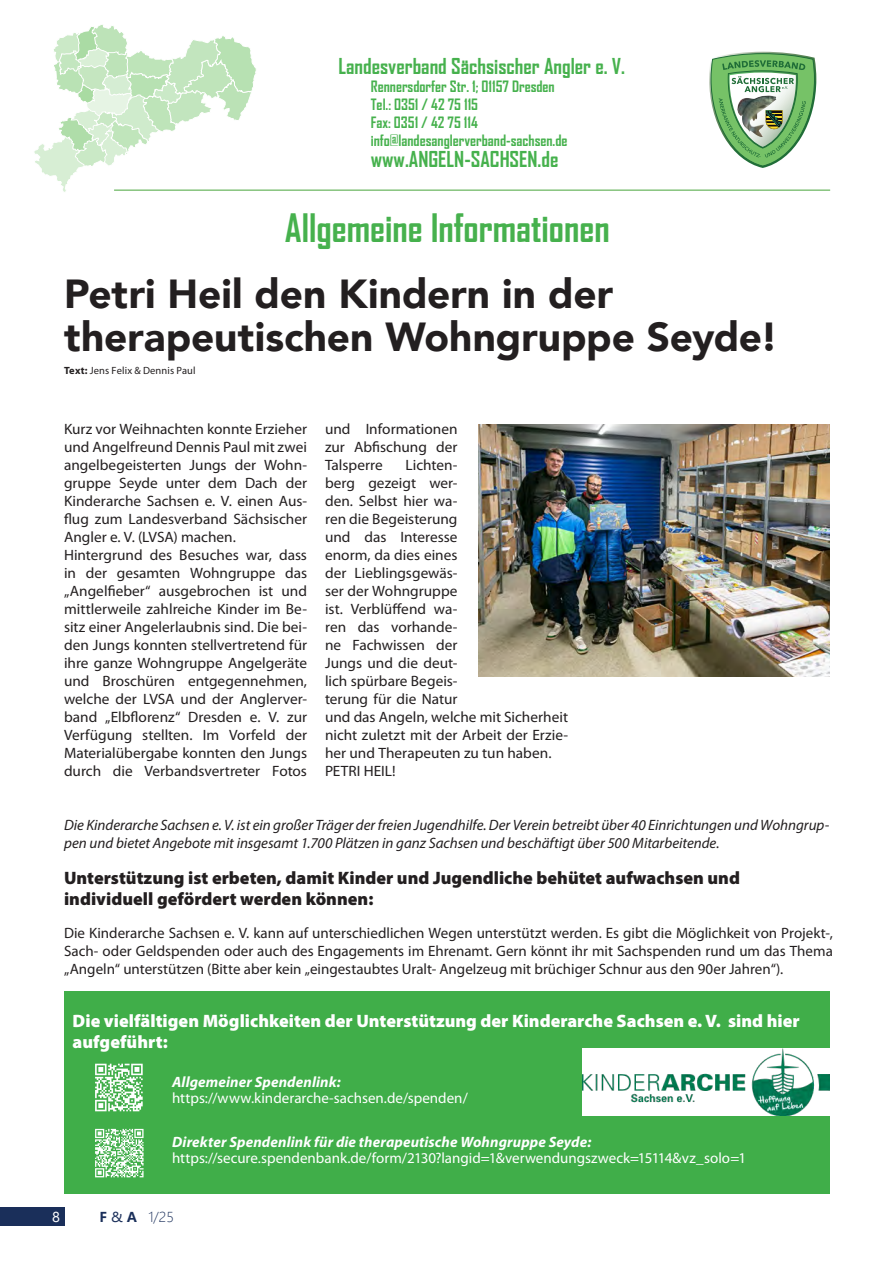
<style>
.page{position:relative;width:893px;height:1263px;background:#fff}
.page>*{position:absolute;margin:0;border:0;box-sizing:border-box;transform-origin:0 0}
.t1{font:900 40.5px/43.5px "Avenir LT Com";color:#231f20}
.t2{font:700 37.5px "Agency FB";color:#46b14d}
.t3{font:700 21px "Agency FB";color:#46b14d}
.t4{font:18px/21.6px "Myriad Variable Concept";color:#231f20}
.t5{font:18px/21.6px "Myriad Variable Concept";color:#fff}
.t6{font:15px/18px "Myriad Pro";color:#231f20}
.t7{font:italic 15px/18px "Myriad Pro";color:#231f20}
.t8{font:15px "Myriad Pro";color:#fff}
.t9{font:700 15px/18px "Agency FB";color:#46b14d}
.t10{font:italic 700 15px "Myriad Pro";letter-spacing:.01em;color:#fff}
.t11{font:300 13.5px "Microsoft Ya Hei";color:#1a2f5a}
.t12{font:13.5px "Microsoft Ya Hei";color:#fff}
.t13{font:10.5px "Myriad Pro";letter-spacing:.01em;color:#231f20}
.s1{font-weight:700}
.s2{font-weight:400}
</style>
<div class="page">
<div style="left:0;top:1208px;width:64px;height:18px;background:#1a2f5a"></div>
<svg style="left:709px;top:52px;width:107px;height:116px"></svg>
<hr style="left:114px;top:189px;width:716px;height:2px;background:#85c37d">
<svg style="left:34px;top:24px;width:223px;height:168px"></svg>
<img style="left:479px;top:425px;width:350px;height:252px">
<div style="left:64px;top:992px;width:765px;height:202px;background:#40ae49"></div>
<img style="left:582px;top:1048px;width:247px;height:68px">
<svg style="left:95px;top:1064px;width:48px;height:47px"></svg>
<svg style="left:95px;top:1129px;width:49px;height:48px"></svg>
<h3 class="t3" style="left:338px;top:53px;width:288px">Landesverband Sächsischer Angler e. V.</h3>
<p class="t9" style="left:371px;top:95px;width:198px">Tel.: 0351 / 42 75 115<br>Fax: 0351 / 42 75 114 info@landesanglerverband-sachsen.de</p>
<p class="t9" style="left:371px;top:77px;width:185px">Rennersdorfer Str. 1; 01157 Dresden</p>
<h3 class="t3" style="left:371px;top:146px;width:189px">www.ANGELN-SACHSEN.de</h3>
<h2 class="t2" style="left:285px;top:205px;width:326px">Allgemeine Informationen</h2>
<h1 class="t1" style="left:64px;top:272px;width:716px">Petri Heil den Kindern in der therapeutischen Wohngruppe Seyde!</h1>
<p class="t13" style="left:64px;top:364px;width:133px"><span class="s1">Text:</span> Jens Felix &amp; Dennis Paul</p>
<p class="t6" style="left:64px;top:419px;width:245px">Kurz vor Weihnachten konnte Erzieher und Angelfreund Dennis Paul mit zwei angelbegeisterten Jungs der Wohn&shy;gruppe Seyde unter dem Dach der Kinderarche Sachsen e. V. einen Aus&shy;flug zum Landesverband Sächsischer Angler e. V. (LVSA) machen.<br>Hintergrund des Besuches war, dass in der gesamten Wohngruppe das „Angelfieber“ ausgebrochen ist und mittlerweile zahlreiche Kinder im Be&shy;sitz einer Angelerlaubnis sind. Die bei&shy;den Jungs konnten stellvertretend für ihre ganze Wohngruppe Angelgeräte und Broschüren entgegennehmen, welche der LVSA und der Anglerver&shy;band „Elbflorenz“ Dresden e. V. zur Verfügung stellten. Im Vorfeld der Materialübergabe konnten den Jungs durch die Verbandsvertreter Fotos</p>
<p class="t6" style="left:325px;top:419px;width:134px;text-align:justify">und Informationen zur Abfischung der Talsperre</p>
<p class="t6" style="left:325px;top:455px;width:245px;text-indent:81px">Lichten-<br>berg gezeigt wer-<br>den. Selbst hier wa-<br>ren die Begeisterung<br>und das Interesse<br>enorm, da dies eines<br>der Lieblingsgewäs-<br>ser der Wohngruppe<br>ist. Verblüffend wa-<br>ren das vorhande-<br>ne Fachwissen der<br>Jungs und die deut-<br>lich spürbare Begeis-<br>terung für die Natur<br>und das Angeln, welche mit Sicherheit nicht zuletzt mit der Arbeit der Erzie&shy;her und Therapeuten zu tun haben.<br>PETRI HEIL!</p>
<p class="t7" style="left:64px;top:815px;width:767px">Die Kinderarche Sachsen e. V. ist ein großer Träger der freien Jugendhilfe. Der Verein betreibt über 40 Einrichtungen und Wohngrup&shy;pen und bietet Angebote mit insgesamt 1.700 Plätzen in ganz Sachsen und beschäftigt über 500 Mitarbeitende.</p>
<p class="t4" style="left:64px;top:867px;width:677px">Unterstützung ist erbeten, damit Kinder und Jugendliche behütet aufwachsen und individuell gefördert werden können:</p>
<p class="t6" style="left:64px;top:923px;width:770px;text-align:justify">Die Kinderarche Sachsen e. V. kann auf unterschiedlichen Wegen unterstützt werden. Es gibt die Möglichkeit von Projekt-, Sach- oder Geldspenden oder auch des Engagements im Ehrenamt. Gern könnt ihr mit Sachspenden rund um das Thema „Angeln“ unterstützen (Bitte aber kein „eingestaubtes Uralt- Angelzeug mit brüchiger Schnur aus den 90er Jahren“).</p>
<p class="t5" style="left:73px;top:1010px;width:729px">Die vielfältigen Möglichkeiten der Unterstützung der Kinderarche Sachsen e. V. sind hier aufgeführt:</p>
<p class="t10" style="left:172px;top:1072px;width:170px">Allgemeiner Spendenlink:</p>
<p class="t8" style="left:172px;top:1089px;width:297px">https://www.kinderarche-sachsen.de/spenden/</p>
<p class="t10" style="left:172px;top:1132px;width:421px">Direkter Spendenlink für die therapeutische Wohngruppe Seyde:</p>
<p class="t8" style="left:172px;top:1149px;width:575px">https://secure.spendenbank.de/form/2130?langid=1&amp;verwendungszweck=15114&amp;vz_solo=1</p>
<p class="t12" style="left:52px;top:1208px;width:9px">8</p>
<p class="t11" style="left:100px;top:1208px;width:76px"><span class="s1">F</span> <span class="s2">&amp;</span> <span class="s1">A</span> 1/25</p>
</div>
